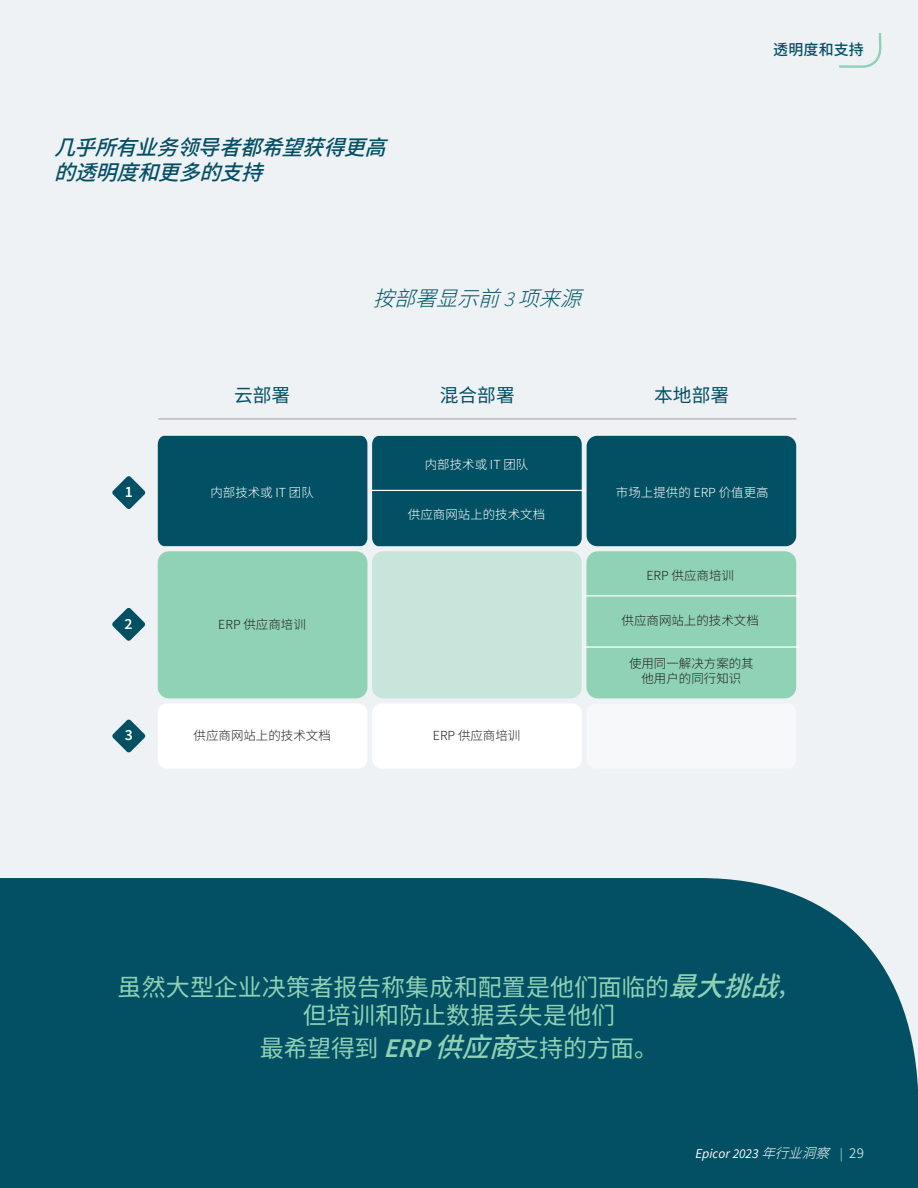
<style>
.page{position:relative;width:918px;height:1188px;background:#eef2f5}
.page>*{position:absolute;margin:0;border:0;box-sizing:border-box;transform-origin:0 0}
.t1{font:24px/28.8px "Noto Sans SC";color:#8fd1b5;text-align:center}
.t2{font:italic 500 21px/25.2px "Noto Sans SC";color:#034f63}
.t3{font:italic 300 21px "Noto Sans SC";color:#005563}
.t4{font:18.75px "Noto Sans SC";color:#025064}
.t5{font:600 15.75px "Source Sans Pro";color:#fff}
.t6{font:500 15px "Noto Sans SC";letter-spacing:.01em;color:#025064}
.t7{font:italic 13.5px "Source Sans Pro";letter-spacing:.005em;color:#fff}
.t8{font:300 12.45px/15px "Noto Sans SC";color:#231f20;text-align:center}
.t9{font:300 12.45px "Noto Sans SC";color:#fff}
.s1{font-family:"Source Sans Pro"}
.s2{font-weight:500;font-style:italic;font-size:27px}
.s3{font-family:"Source Sans Pro";font-weight:600;font-style:italic;font-size:27px}
.s4{font-family:"Noto Sans SC";font-weight:300}
.s5{font-style:normal;color:#8fd1b5}
.s6{font-family:"Noto Sans SC";font-weight:300;font-style:normal}
</style>
<div class="page">
<div style="left:158px;top:551px;width:209px;height:147px;background:#90d2b5;border-radius:11px"></div>
<div style="left:372px;top:551px;width:210px;height:147px;background:#c8e5db;border-radius:11px"></div>
<div style="left:586px;top:551px;width:210px;height:147px;background:#90d2b5;border-radius:11px"></div>
<div style="left:158px;top:436px;width:424px;height:110px;background:#025064"></div>
<div style="left:158px;top:703px;width:209px;height:66px;background:#fff;border-radius:9px"></div>
<div style="left:372px;top:703px;width:210px;height:66px;background:#fff;border-radius:9px"></div>
<div style="left:587px;top:436px;width:209px;height:110px;background:#025064;border-radius:11px"></div>
<div style="left:587px;top:703px;width:209px;height:66px;background:#f6f8f9;border-radius:9px"></div>
<svg style="left:112px;top:719px;width:33px;height:34px"></svg>
<svg style="left:112px;top:476px;width:33px;height:33px"></svg>
<hr style="left:158px;top:418px;width:638px;height:2px;background:#b0afaf">
<hr style="left:369px;top:490px;width:216px;height:1px;background:#fff">
<svg style="left:112px;top:608px;width:33px;height:33px"></svg>
<hr style="left:584px;top:595px;width:215px;height:1px;background:#fff">
<hr style="left:584px;top:646px;width:215px;height:2px;background:#fff">
<svg style="left:839px;top:33px;width:42px;height:35px"></svg>
<div style="left:0;top:878px;width:918px;height:310px;background:#034f63"></div>
<h2 class="t2" style="left:54px;top:135px;width:349px">几乎所有业务领导者都希望获得更高的透明度和更多的支持</h2>
<h2 class="t3" style="left:373px;top:287px;width:225px">按部署显示前 <span class="s1">3</span> 项来源</h2>
<h3 class="t4" style="left:234px;top:385px;width:58px">云部署</h3>
<h3 class="t4" style="left:440px;top:385px;width:76px">混合部署</h3>
<h3 class="t4" style="left:654px;top:385px;width:76px">本地部署</h3>
<p class="t6" style="left:773px;top:41px;width:92px">透明度和支持</p>
<p class="t5" style="left:125px;top:482px;width:10px">1</p>
<p class="t9" style="left:425px;top:458px;width:105px">内部技术或 IT 团队</p>
<p class="t9" style="left:408px;top:508px;width:139px">供应商网站上的技术文档</p>
<p class="t9" style="left:210px;top:485px;width:105px">内部技术或 IT 团队</p>
<p class="t9" style="left:616px;top:485px;width:154px">市场上提供的 ERP 价值更高</p>
<p class="t5" style="left:125px;top:613px;width:10px">2</p>
<p class="t8" style="left:218px;top:617px;width:89px">ERP 供应商培训</p>
<p class="t5" style="left:125px;top:725px;width:10px">3</p>
<p class="t8" style="left:194px;top:728px;width:139px">供应商网站上的技术文档</p>
<p class="t8" style="left:433px;top:728px;width:89px">ERP 供应商培训</p>
<p class="t8" style="left:646px;top:568px;width:89px">ERP 供应商培训</p>
<p class="t8" style="left:622px;top:613px;width:139px">供应商网站上的技术文档</p>
<p class="t8" style="left:629px;top:656px;width:126px">使用同一解决方案的其他用户的同行知识</p>
<h1 class="t1" style="left:118px;top:973px;width:684px">虽然大型企业决策者报告称集成和配置是他们面临的<span class="s2">最大挑战</span>，但培训和防止数据丢失是他们</h1>
<h1 class="t1" style="left:260px;top:1034px;width:400px">最希望得到 <span class="s3">ERP</span><span class="s2">供应商</span>支持的方面。</h1>
<p class="t7" style="left:695px;top:1145px;width:170px">Epicor 2023 <span class="s4">年行业洞察</span> <span class="s5">|</span> <span class="s6">29</span></p>
</div>
